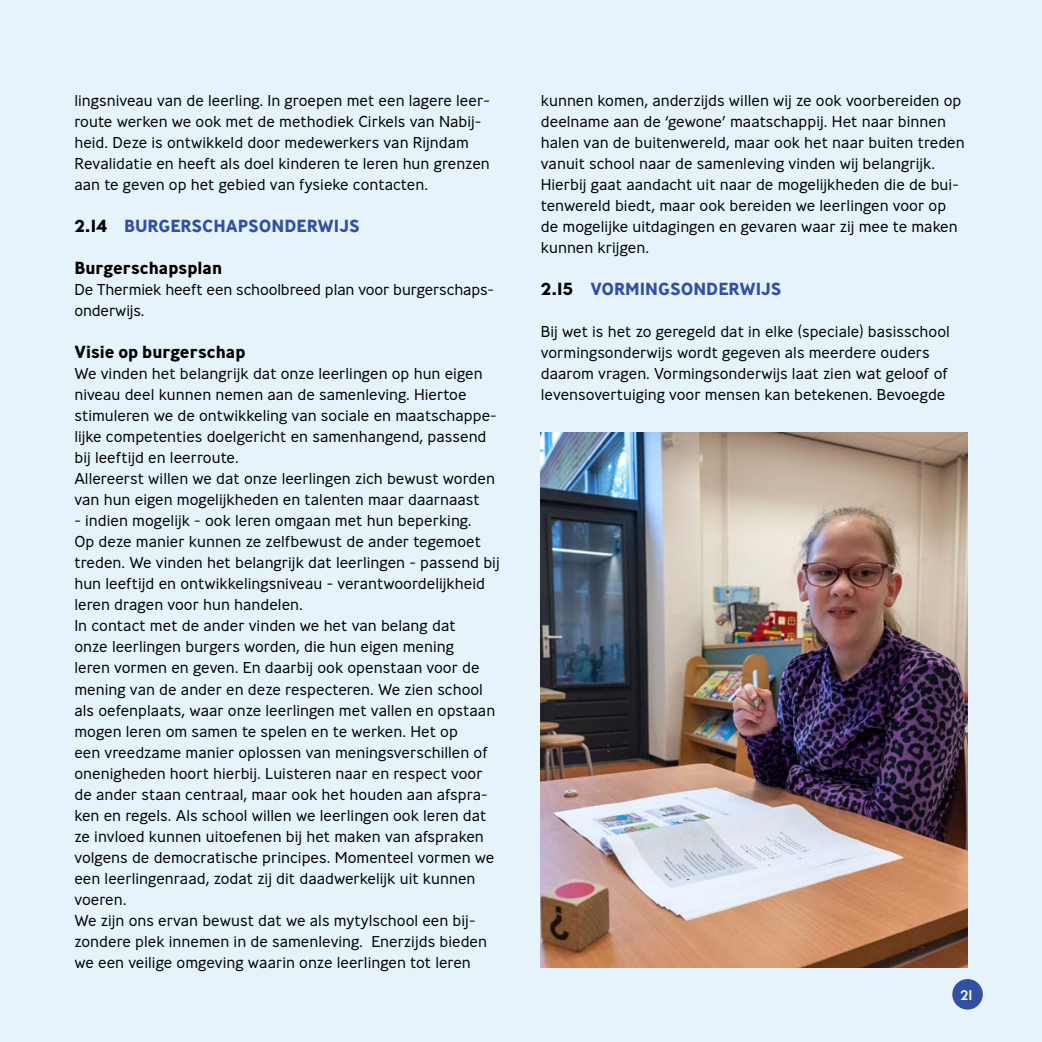
<style>
.page{position:relative;width:1042px;height:1042px;background:#e6f3fa}
.page>*{position:absolute;margin:0;border:0;box-sizing:border-box;transform-origin:0 0}
.t1{font:700 17.5px "Ministry";color:#3250a2}
.tussenkop{font:700 17.5px "Ministry";color:#000}
.plat{font:300 15.75px/21px "Ministry";color:#000}
.t2{font:500 14px "Ministry";color:#fff}
.s1{color:#000}
</style>
<div class="page">
<img style="left:541px;top:432px;width:426px;height:535px">
<div style="left:952px;top:979px;width:31px;height:30px;background:#3250a2;border-radius:50%"></div>
<p class="plat" style="left:74px;top:90px;width:417px">lingsniveau van de leerling. In groepen met een lagere leer&shy;route werken we ook met de methodiek Cirkels van Nabij&shy;heid. Deze is ontwikkeld door medewerkers van Rijndam Revalidatie en heeft als doel kinderen te leren hun grenzen aan te geven op het gebied van fysieke contacten.</p>
<p class="t1" style="left:74px;top:215px;width:287px"><span class="s1">2.14</span> BURGERSCHAPSONDERWIJS</p>
<p class="tussenkop" style="left:74px;top:257px;width:149px">Burgerschapsplan</p>
<p class="plat" style="left:74px;top:279px;width:419px">De Thermiek heeft een schoolbreed plan voor burgerschaps&shy;onderwijs.</p>
<p class="tussenkop" style="left:74px;top:341px;width:173px">Visie op burgerschap</p>
<p class="plat" style="left:74px;top:363px;width:424px">We vinden het belangrijk dat onze leerlingen op hun eigen niveau deel kunnen nemen aan de samenleving. Hiertoe stimuleren we de ontwikkeling van sociale en maatschappe&shy;lijke competenties doelgericht en samenhangend, passend bij leeftijd en leerroute.</p>
<p class="plat" style="left:74px;top:468px;width:422px">Allereerst willen we dat onze leerlingen zich bewust worden van hun eigen mogelijkheden en talenten maar daarnaast</p>
<p class="plat" style="left:74px;top:510px;width:427px">- indien mogelijk - ook leren omgaan met hun beperking.<br>Op deze manier kunnen ze zelfbewust de ander tegemoet treden. We vinden het belangrijk dat leerlingen - passend bij hun leeftijd en ontwikkelingsniveau - verantwoordelijkheid leren dragen voor hun handelen.</p>
<p class="plat" style="left:74px;top:615px;width:422px">In contact met de ander vinden we het van belang dat<br>onze leerlingen burgers worden, die hun eigen mening<br>leren vormen en geven. En daarbij ook openstaan voor de mening van de ander en deze respecteren. We zien school als oefenplaats, waar onze leerlingen met vallen en opstaan mogen leren om samen te spelen en te werken. Het op<br>een vreedzame manier oplossen van meningsverschillen of onenigheden hoort hierbij. Luisteren naar en respect voor de ander staan centraal, maar ook het houden aan afspra&shy;ken en regels. Als school willen we leerlingen ook leren dat ze invloed kunnen uitoefenen bij het maken van afspraken volgens de democratische principes. Momenteel vormen we een leerlingenraad, zodat zij dit daadwerkelijk uit kunnen voeren.</p>
<p class="plat" style="left:74px;top:909px;width:414px">We zijn ons ervan bewust dat we als mytylschool een bij&shy;zondere plek innemen in de samenleving. Enerzijds bieden we een veilige omgeving waarin onze leerlingen tot leren</p>
<p class="plat" style="left:541px;top:90px;width:425px">kunnen komen, anderzijds willen wij ze ook voorbereiden op deelname aan de ‘gewone’ maatschappij. Het naar binnen halen van de buitenwereld, maar ook het naar buiten treden vanuit school naar de samenleving vinden wij belangrijk.<br>Hierbij gaat aandacht uit naar de mogelijkheden die de bui&shy;tenwereld biedt, maar ook bereiden we leerlingen voor op de mogelijke uitdagingen en gevaren waar zij mee te maken kunnen krijgen.</p>
<p class="t1" style="left:541px;top:278px;width:242px"><span class="s1">2.15</span> VORMINGSONDERWIJS</p>
<p class="plat" style="left:541px;top:321px;width:410px">Bij wet is het zo geregeld dat in elke (speciale) basisschool vormingsonderwijs wordt gegeven als meerdere ouders daarom vragen. Vormingsonderwijs laat zien wat geloof of levensovertuiging voor mensen kan betekenen. Bevoegde</p>
<p class="t2" style="left:960px;top:985px;width:14px">21</p>
</div>
